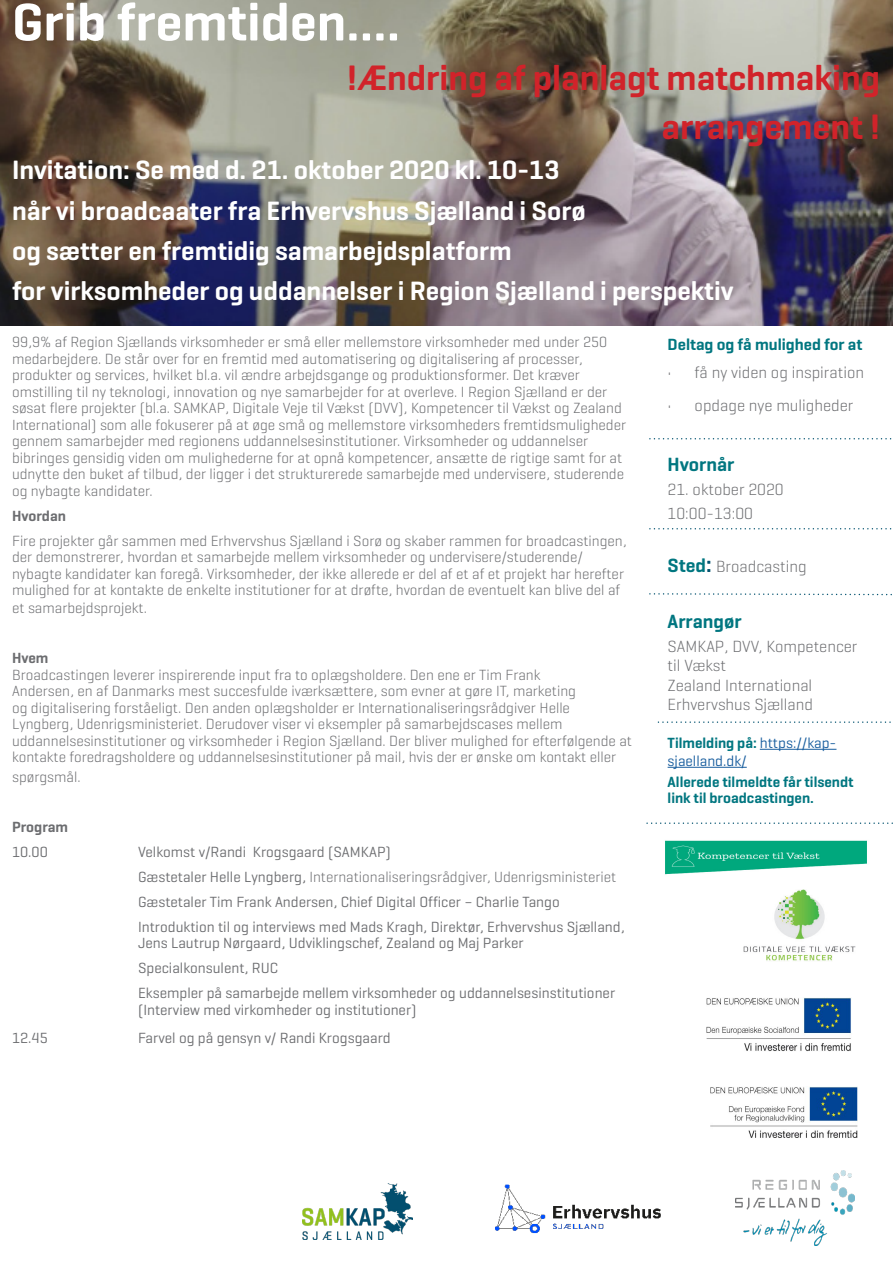
<style>
.page{position:relative;width:893px;height:1263px;background:#fff}
.page>*{position:absolute;margin:0;border:0;box-sizing:border-box;transform-origin:0 0}
.t1{font:600 54px "Geogrotesque";color:#fff}
.t2{font:600 36px "Geogrotesque";color:#d1232a}
.t3{font:600 27px "Geogrotesque";color:#fff}
.t4{font:600 19.5px "Geogrotesque";color:#007680}
.t5{font:300 16.5px/19.5px "Geogrotesque";color:#6c6d70}
.t6{font:600 16.5px "Geogrotesque";color:#007680}
.t7{font:300 15px/16.5px "Geogrotesque";color:#6c6d70}
.t8{font:15px/16.5px "Geogrotesque";color:#6c6d70}
.t9{font:600 15px/16.5px "Geogrotesque";color:#007680}
.t10{font:15px/18px "Geogrotesque";color:#175d9e}
.t11{font:600 15px "Geogrotesque";color:#6c6d70}
.s1{font-weight:600}
.s2{font-weight:400}
.s3{font-weight:600;font-size:19.5px;color:#007680}
.s4{font-weight:600;font-size:22.5px;color:#035370}
.s5{font-weight:600;color:#007680}
</style>
<div class="page">
<img style="left:0;top:0;width:893px;height:325px">
<hr style="left:760px;top:749px;width:76px;height:1px;background:#175d9e">
<hr style="left:668px;top:767px;width:79px;height:1px;background:#175d9e">
<svg style="left:658px;top:721px;width:233px;height:2px"></svg>
<svg style="left:650px;top:593px;width:242px;height:3px"></svg>
<svg style="left:647px;top:822px;width:246px;height:2px"></svg>
<img style="left:303px;top:1184px;width:109px;height:55px">
<svg style="left:650px;top:528px;width:242px;height:1px"></svg>
<svg style="left:650px;top:438px;width:242px;height:1px"></svg>
<img style="left:665px;top:840px;width:202px;height:35px">
<img style="left:711px;top:1086px;width:146px;height:52px">
<img style="left:706px;top:997px;width:146px;height:55px">
<img style="left:495px;top:1184px;width:166px;height:50px">
<img style="left:736px;top:1171px;width:119px;height:74px">
<img style="left:744px;top:889px;width:112px;height:72px">
<p class="t1" style="left:12px;top:-7px;width:390px">Grib fremtiden....</p>
<p class="t2" style="left:347px;top:58px;width:534px">!Ændring af planlagt matchmaking</p>
<p class="t2" style="left:662px;top:107px;width:220px">arrangement !</p>
<p class="t3" style="left:12px;top:155px;width:549px">Invitation: Se med d. 21. oktober 2020 kl. 10-13</p>
<p class="t3" style="left:12px;top:196px;width:575px">når vi broadcaater fra Erhvervshus Sjælland i Sorø</p>
<p class="t3" style="left:12px;top:236px;width:501px">og sætter en fremtidig samarbejdsplatform</p>
<p class="t3" style="left:12px;top:276px;width:723px">for virksomheder og uddannelser i Region Sjælland i perspektiv</p>
<p class="t7" style="left:12px;top:334px;width:616px">99,9% af Region Sjællands virksomheder er små eller mellemstore virksomheder med under 250 medarbejdere. De står over for en fremtid med automatisering og digitalisering af processer, produkter og services, hvilket bl.a. vil ændre arbejdsgange og produktionsformer. Det kræver omstilling til ny teknologi, innovation og nye samarbejder for at overleve. I Region Sjælland er der søsat flere projekter (bl.a. SAMKAP, Digitale Veje til Vækst (DVV), Kompetencer til Vækst og Zealand International) som alle fokuserer på at øge små og mellemstore virksomheders fremtidsmuligheder gennem samarbejder med regionens uddannelsesinstitutioner. Virksomheder og uddannelser bibringes gensidig viden om mulighederne for at opnå kompetencer, ansætte de rigtige samt for at udnytte den buket af tilbud, der ligger i det strukturerede samarbejde med undervisere, studerende og nybagte kandidater.</p>
<p class="t11" style="left:12px;top:507px;width:55px">Hvordan</p>
<p class="t7" style="left:12px;top:532px;width:616px">Fire projekter går sammen med Erhvervshus Sjælland i Sorø og skaber rammen for broadcastingen, der demonstrerer, hvordan et samarbejde mellem virksomheder og undervisere/studerende/ nybagte kandidater kan foregå. Virksomheder, der ikke allerede er del af et af et projekt har herefter mulighed for at kontakte de enkelte institutioner for at drøfte, hvordan de eventuelt kan blive del af</p>
<p class="t7" style="left:12px;top:600px;width:136px">et samarbejdsprojekt.</p>
<p class="t7" style="left:12px;top:650px;width:621px"><span class="s1">Hvem<br></span>Broadcastingen leverer inspirerende input fra to oplægsholdere. Den ene er Tim Frank<br>Andersen, en af Danmarks mest succesfulde iværksættere, som evner at gøre IT, marketing<br>og digitalisering forståeligt. Den anden oplægsholder er Internationaliseringsrådgiver Helle Lyngberg, Udenrigsministeriet. Derudover viser vi eksempler på samarbejdscases mellem uddannelsesinstitutioner og virksomheder i Region Sjælland. Der bliver mulighed for efterfølgende at kontakte foredragsholdere og uddannelsesinstitutioner på mail, hvis der er ønske om kontakt eller</p>
<p class="t7" style="left:12px;top:768px;width:70px">spørgsmål.</p>
<p class="t11" style="left:12px;top:818px;width:58px">Program</p>
<p class="t8" style="left:12px;top:843px;width:37px">10.00</p>
<p class="t8" style="left:138px;top:843px;width:254px">Velkomst v/Randi Krogsgaard (SAMKAP)</p>
<p class="t7" style="left:138px;top:868px;width:480px"><span class="s2">Gæstetaler Helle Lyngberg,</span> Internationaliseringsrådgiver, Udenrigsministeriet</p>
<p class="t8" style="left:138px;top:893px;width:423px">Gæstetaler Tim Frank Andersen, Chief Digital Officer – Charlie Tango</p>
<p class="t8" style="left:138px;top:918px;width:488px">Introduktion til og interviews med Mads Kragh, Direktør, Erhvervshus Sjælland,<br>Jens Lautrup Nørgaard, Udviklingschef, Zealand og Maj Parker</p>
<p class="t8" style="left:138px;top:960px;width:142px">Specialkonsulent, RUC</p>
<p class="t8" style="left:138px;top:985px;width:479px">Eksempler på samarbejde mellem virksomheder og uddannelsesinstitutioner (Interview med virkomheder og institutioner)</p>
<p class="t8" style="left:12px;top:1029px;width:37px">12.45</p>
<p class="t8" style="left:138px;top:1029px;width:254px">Farvel og på gensyn v/ Randi Krogsgaard</p>
<p class="t6" style="left:668px;top:336px;width:196px">Deltag og få mulighed for at</p>
<p class="t5" style="left:668px;top:363px;width:198px">• få ny viden og inspiration</p>
<p class="t5" style="left:668px;top:395px;width:187px">• opdage nye muligheder</p>
<p class="t4" style="left:668px;top:454px;width:68px">Hvornår</p>
<p class="t5" style="left:668px;top:480px;width:118px">21. oktober 2020</p>
<p class="t5" style="left:668px;top:504px;width:87px">10:00-13:00</p>
<p class="t5" style="left:668px;top:556px;width:141px"><span class="s3">Sted</span><span class="s4">:</span> Broadcasting</p>
<p class="t4" style="left:668px;top:611px;width:76px">Arrangør</p>
<p class="t5" style="left:668px;top:636px;width:191px">SAMKAP, DVV, Kompetencer til Vækst</p>
<p class="t5" style="left:668px;top:675px;width:146px">Zealand International</p>
<p class="t5" style="left:668px;top:695px;width:147px">Erhvervshus Sjælland</p>
<p class="t10" style="left:668px;top:734px;width:170px"><span class="s5">Tilmelding på:</span> https://kap&shy;sjaelland.dk/</p>
<p class="t9" style="left:668px;top:773px;width:188px">Allerede tilmeldte får tilsendt link til broadcastingen.</p>
</div>
